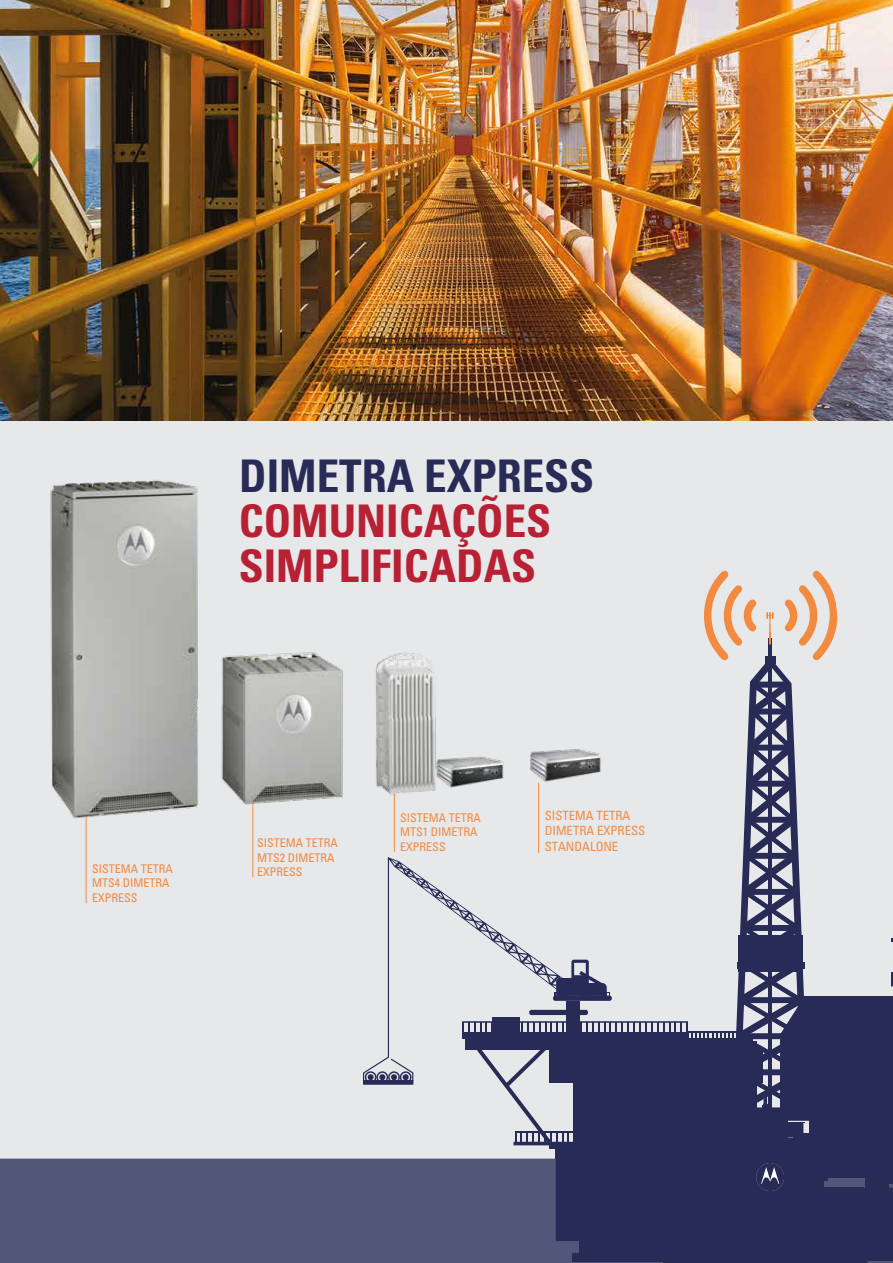
<style>
.page{position:relative;width:893px;height:1263px;background:#fff}
.page>*{position:absolute;margin:0;border:0;box-sizing:border-box;transform-origin:0 0}
.t1{font:700 condensed 45px/45px "Univers";color:#b82134}
.t2{font:700 condensed 45px "Univers";color:#282b55}
.t3{font:condensed 12.75px/15.3px "Univers";color:#f28c42}
.t4{font:condensed 12px/14.4px "Univers";color:#f28a40}
</style>
<div class="page">
<img style="left:0;top:0;width:893px;height:421px">
<div style="left:0;top:421px;width:893px;height:842px;background:#e6e8e9"></div>
<div style="left:0;top:1159px;width:126px;height:104px;background:#525679"></div>
<svg style="left:126px;top:570px;width:767px;height:693px"></svg>
<hr style="left:86px;top:808px;width:1px;height:95px;background:#f28b41">
<hr style="left:252px;top:777px;width:1px;height:100px;background:#f28b41">
<hr style="left:394px;top:752px;width:1px;height:100px;background:#f28b41">
<img style="left:50px;top:480px;width:513px;height:367px">
<img style="left:528px;top:744px;width:75px;height:43px">
<hr style="left:538px;top:783px;width:1px;height:70px;background:#f28c42">
<h1 class="t2" style="left:239px;top:448px;width:357px">DIMETRA EXPRESS</h1>
<h1 class="t1" style="left:239px;top:498px;width:314px">COMUNICAÇÕES<br>SIMPLIFICADAS</h1>
<p class="t4" style="left:92px;top:861px;width:82px">SISTEMA TETRA<br>MTS4 DIMETRA<br>EXPRESS</p>
<p class="t4" style="left:257px;top:835px;width:82px">SISTEMA TETRA<br>MTS2 DIMETRA<br>EXPRESS</p>
<p class="t4" style="left:400px;top:810px;width:82px">SISTEMA TETRA<br>MTS1 DIMETRA<br>EXPRESS</p>
<p class="t3" style="left:545px;top:807px;width:102px">SISTEMA TETRA<br>DIMETRA EXPRESS<br>STANDALONE</p>
</div>
